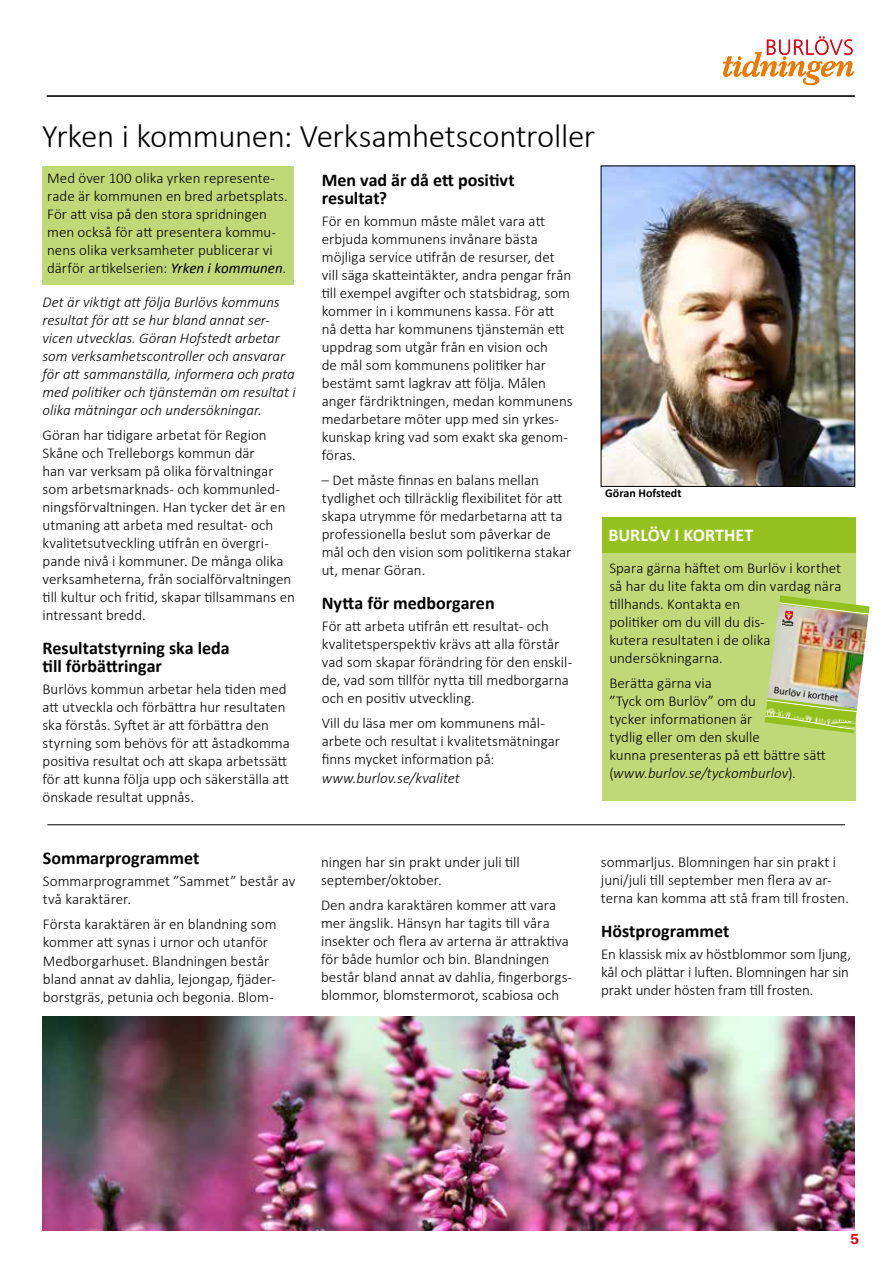
<style>
.page{position:relative;width:893px;height:1263px;background:#fff}
.page>*{position:absolute;margin:0;border:0;box-sizing:border-box;transform-origin:0 0}
.t1{font:300 33px "Calibri";letter-spacing:-.01em;color:#000}
.t2{font:700 18px/18px "Calibri";color:#000}
.t3{font:700 18px "Calibri";color:#fff}
.t4{font:300 15px/18px "Calibri";color:#000}
.t5{font:italic 300 15px/18px "Calibri";color:#000}
.t6{font:600 15px "Franklin Gothic";color:#e30613}
.t7{font:700 12px "Calibri";color:#000}
.t8{font:10.35px "Calibri";color:#000}
.t9{font:500 3.6px "Franklin Gothic";color:#000}
.t10{font:500 3px "Franklin Gothic";color:#000}
.s1{font-weight:400;font-style:italic}
.s2{font-style:italic}
</style>
<div class="page">
<svg style="left:723px;top:37px;width:131px;height:48px"></svg>
<hr style="left:47px;top:95px;width:808px;height:2px;background:#000">
<div style="left:43px;top:166px;width:251px;height:119px;background:#bfd978"></div>
<img style="left:603px;top:168px;width:250px;height:316px">
<div style="left:601px;top:166px;width:254px;height:320px;border:1px solid #000"></div>
<hr style="left:47px;top:824px;width:798px;height:1px;background:#000">
<div style="left:602px;top:519px;width:254px;height:282px;background:#bfd978"></div>
<div style="left:602px;top:517px;width:254px;height:36px;background:#95c11f"></div>
<svg style="left:765px;top:704px;width:92px;height:29px"></svg>
<img style="left:767px;top:606px;width:101px;height:103px">
<svg style="left:779px;top:595px;width:90px;height:25px"></svg>
<img style="left:43px;top:1017px;width:812px;height:213px">
<h1 class="t1" style="left:42px;top:115px;width:555px">Yrken i kommunen: Verksamhetscontroller</h1>
<p class="t2" style="left:322px;top:171px;width:195px">Men vad är då ett positivt resultat?</p>
<p class="t4" style="left:322px;top:212px;width:252px">För en kommun måste målet vara att erbjuda kommunens invånare bästa möjliga service utifrån de resurser, det vill säga skatteintäkter, andra pengar från till exempel avgifter och statsbidrag, som kommer in i kommunens kassa. För att nå detta har kommunens tjänstemän ett uppdrag som utgår från en vision och<br>de mål som kommunens politiker har bestämt samt lagkrav att följa. Målen anger färdriktningen, medan kommunens medarbetare möter upp med sin yrkes&shy;kunskap kring vad som exakt ska genom&shy;föras.</p>
<p class="t4" style="left:322px;top:471px;width:251px">– Det måste finnas en balans mellan tydlighet och tillräcklig flexibilitet för att skapa utrymme för medarbetarna att ta professionella beslut som påverkar de mål och den vision som politikerna stakar ut, menar Göran.</p>
<p class="t2" style="left:322px;top:594px;width:174px">Nytta för medborgaren</p>
<p class="t4" style="left:322px;top:617px;width:252px">För att arbeta utifrån ett resultat- och kvalitetsperspektiv krävs att alla förstår vad som skapar förändring för den enskil&shy;de, vad som tillför nytta till medborgarna och en positiv utveckling.</p>
<p class="t4" style="left:322px;top:714px;width:240px">Vill du läsa mer om kommunens mål&shy;arbete och resultat i kvalitetsmätningar finns mycket information på:</p>
<p class="t5" style="left:322px;top:768px;width:140px">www.burlov.se/kvalitet</p>
<p class="t4" style="left:47px;top:169px;width:242px">Med över 100 olika yrken represente&shy;rade är kommunen en bred arbetsplats.<br>För att visa på den stora spridningen men också för att presentera kommu&shy;nens olika verksamheter publicerar vi därför artikelserien: <span class="s1">Yrken i kommunen</span>.</p>
<p class="t5" style="left:43px;top:292px;width:255px">Det är viktigt att följa Burlövs kommuns resultat för att se hur bland annat ser&shy;vicen utvecklas. Göran Hofstedt arbetar som verksamhetscontroller och ansvarar för att sammanställa, informera och prata med politiker och tjänstemän om resultat i olika mätningar och undersökningar.</p>
<p class="t4" style="left:43px;top:426px;width:254px">Göran har tidigare arbetat för Region Skåne och Trelleborgs kommun där<br>han var verksam på olika förvaltningar som arbetsmarknads- och kommunled&shy;ningsförvaltningen. Han tycker det är en utmaning att arbeta med resultat- och kvalitetsutveckling utifrån en övergri&shy;pande nivå i kommuner. De många olika verksamheterna, från socialförvaltningen till kultur och fritid, skapar tillsammans en intressant bredd.</p>
<p class="t2" style="left:43px;top:639px;width:189px">Resultatstyrning ska leda till förbättringar</p>
<p class="t4" style="left:43px;top:680px;width:249px">Burlövs kommun arbetar hela tiden med att utveckla och förbättra hur resultaten ska förstås. Syftet är att förbättra den styrning som behövs för att åstadkomma positiva resultat och att skapa arbetssätt för att kunna följa upp och säkerställa att önskade resultat uppnås.</p>
<p class="t7" style="left:605px;top:485px;width:78px">Göran Hofstedt</p>
<p class="t3" style="left:609px;top:523px;width:146px">BURLÖV I KORTHET</p>
<p class="t4" style="left:609px;top:559px;width:234px">Spara gärna häftet om Burlöv i korthet så har du lite fakta om din vardag nära tillhands. Kontakta en<br>politiker om du vill du dis-<br>kutera resultaten i de olika undersökningarna.</p>
<p class="t4" style="left:609px;top:674px;width:218px">Berätta gärna via<br>”Tyck om Burlöv” om du<br>tycker informationen är<br>tydlig eller om den skulle<br>kunna presenteras på ett bättre sätt (<span class="s2">www.burlov.se/tyckomburlov</span>).</p>
<p class="t9" style="left:783px;top:619px;width:13px;rotate:7deg">Burlövs</p>
<p class="t10" style="left:782px;top:622px;width:13px;rotate:7deg">kommun</p>
<p class="t8" style="left:775px;top:684px;width:66px;rotate:7deg">Burlöv i korthet</p>
<p class="t2" style="left:43px;top:849px;width:158px">Sommarprogrammet</p>
<p class="t4" style="left:43px;top:872px;width:254px">Sommarprogrammet ”Sammet” består av två karaktärer.</p>
<p class="t4" style="left:43px;top:915px;width:235px">Första karaktären är en blandning som kommer att synas i urnor och utanför Medborgarhuset. Blandningen består bland annat av dahlia, lejongap, fjäder&shy;borstgräs, petunia och begonia. Blom-</p>
<p class="t4" style="left:321px;top:853px;width:200px">ningen har sin prakt under juli till september/oktober.</p>
<p class="t4" style="left:321px;top:896px;width:253px">Den andra karaktären kommer att vara mer ängslik. Hänsyn har tagits till våra insekter och flera av arterna är attraktiva för både humlor och bin. Blandningen består bland annat av dahlia, fingerborgs&shy;blommor, blomstermorot, scabiosa och</p>
<p class="t4" style="left:601px;top:853px;width:250px">sommarljus. Blomningen har sin prakt i juni/juli till september men flera av ar&shy;terna kan komma att stå fram till frosten.</p>
<p class="t2" style="left:601px;top:922px;width:130px">Höstprogrammet</p>
<p class="t4" style="left:601px;top:945px;width:252px">En klassisk mix av höstblommor som ljung, kål och plättar i luften. Blomningen har sin prakt under hösten fram till frosten.</p>
<p class="t6" style="left:850px;top:1229px;width:10px">5</p>
</div>
